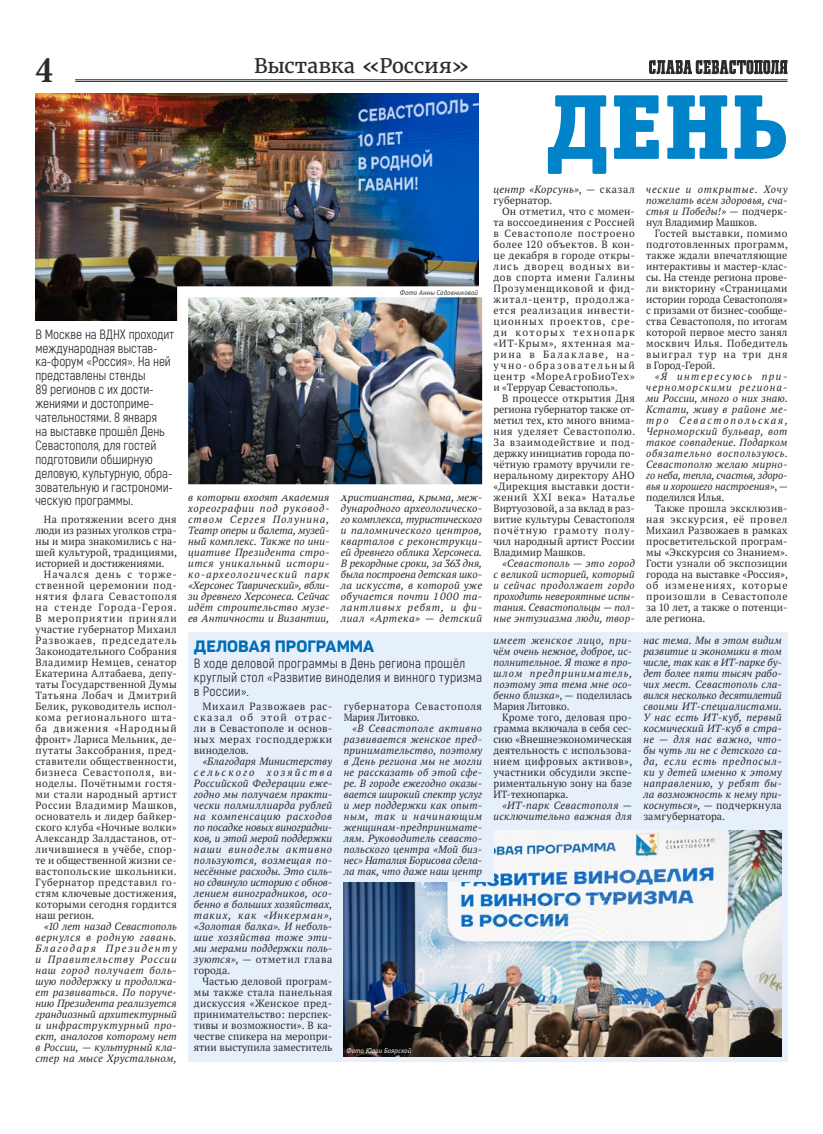
<style>
.page{position:relative;width:823px;height:1134px;background:#fff}
.page>*{position:absolute;margin:0;border:0;box-sizing:border-box;transform-origin:0 0}
.t1{font:92.6px "Officina Serif Extra Bold ITC";color:#0083c9;scale:1.05 1}
.t2{font:700 condensed 38px "Minion Pro";color:#2b2b2a}
.t3{font:20px "Merriweather";letter-spacing:-.005em;color:#2b2b2a}
.t4{font:800 16.2px "Panton";color:#006db5}
.t5{font:13.5px/13.9px "Akrobat";letter-spacing:.005em;color:#2b2b2a}
.t6{font:italic 10.5px/11px "PT Serif Pro";letter-spacing:.015em;color:#2b2b2a;text-align:justify}
.t7{font:10.5px/11px "PT Serif Pro";letter-spacing:.005em;color:#2b2b2a;text-align:justify}
.t8{font:10.5px/11px "PT Serif Pro";letter-spacing:.06em;color:#2b2b2a}
.t9{font:italic 7px "PT Sans Pro";letter-spacing:.015em;color:#2b2b2a}
.t10{font:italic 7px "PT Sans Pro";letter-spacing:.01em;color:#fff}
.s1{font-style:normal}
.s2{font-style:italic}
</style>
<div class="page">
<svg style="left:649px;top:60px;width:138px;height:14px"></svg>
<img style="left:35px;top:94px;width:443px;height:226px">
<img style="left:171px;top:281px;width:312px;height:204px">
<div style="left:188px;top:633px;width:599px;height:429px;background:#e6f0fb"></div>
<img style="left:343px;top:831px;width:438px;height:225px">
<div style="left:332px;top:699px;width:161px;height:183px;background:#e6f0fb"></div>
<hr style="left:75px;top:80px;width:712px;height:1px;background:#2b2b2a">
<hr style="left:75px;top:81px;width:712px;height:1px;background:#2b2b2a">
<h2 class="t2" style="left:35px;top:47px;width:19px">4</h2>
<h3 class="t3" style="left:254px;top:54px;width:217px">Выставка «Россия»</h3>
<p class="t9" style="left:399px;top:288px;width:80px">Фото Анны Садовниковой</p>
<p class="t5" style="left:35px;top:327px;width:140px">В Москве на ВДНХ проходит международная выстав&shy;ка-форум «Россия». На ней представлены стенды<br>89 регионов с их дости&shy;жениями и достоприме&shy;чательностями. 8 января<br>на выставке прошёл День<br>Севастополя, для гостей подготовили обширную деловую, культурную, обра&shy;зовательную и гастрономи&shy;ческую программы.</p>
<p class="t7" style="left:35px;top:513px;width:143px;text-indent:9px">На протяжении всего дня люди из разных уголков стра&shy;ны и мира знакомились с на&shy;шей культурой, традициями, историей и достижениями.</p>
<p class="t7" style="left:35px;top:568px;width:143px;text-indent:8px">Начался день с торже&shy;ственной церемонии под&shy;нятия флага Севастополя на стенде Города-Героя.<br>В мероприятии приняли участие губернатор Михаил Развожаев, председатель Законодательного Собрания Владимир Немцев, сенатор Екатерина Алтабаева, депу&shy;таты Государственной Думы Татьяна Лобач и Дмитрий Белик, руководитель испол&shy;кома регионального шта&shy;ба движения «Народный фронт» Лариса Мельник, де&shy;путаты Заксобрания, пред&shy;ставители общественности, бизнеса Севастополя, ви&shy;ноделы. Почётными гостя&shy;ми стали народный артист России Владимир Машков, основатель и лидер байкер&shy;ского клуба «Ночные волки» Александр Залдастанов, от&shy;личившиеся в учёбе, спор&shy;те и общественной жизни се&shy;вастопольские школьники.<br>Губернатор представил го&shy;стям ключевые достижения, которыми сегодня гордится наш регион.</p>
<p class="t6" style="left:35px;top:920px;width:143px;text-indent:9px">«10 лет назад Севастополь вернулся в родную гавань.<br>Благодаря Президенту и Правительству России наш город получает боль&shy;шую поддержку и продолжа&shy;ет развиваться. По поруче&shy;нию Президента реализуется грандиозный архитектурный и инфраструктурный про&shy;ект, аналогов которому нет в России, — культурный кла&shy;стер на мысе Хрустальном,</p>
<p class="t6" style="left:188px;top:491px;width:143px">в который входят Академия хореографии под руковод&shy;ством Сергея Полунина, Театр оперы и балета, музей&shy;ный комплекс. Также по ини&shy;циативе Президента стро&shy;ится уникальный истори&shy;ко-археологический парк «Херсонес Таврический», вбли&shy;зи древнего Херсонеса. Сейчас идёт строительство музе&shy;ев Античности и Византии,</p>
<p class="t6" style="left:340px;top:491px;width:143px">Христианства, Крыма, меж&shy;дународного археологическо&shy;го комплекса, туристического и паломнического центров, кварталов с реконструкци&shy;ей древнего облика Херсонеса.<br>В рекордные сроки, за 363 дня, была построена детская шко&shy;ла искусств, в которой уже обучается почти 1 000 та&shy;лантливых ребят, и фи&shy;лиал «Артека» — детский</p>
<h3 class="t4" style="left:194px;top:636px;width:182px">ДЕЛОВАЯ ПРОГРАММА</h3>
<p class="t5" style="left:194px;top:656px;width:289px">В ходе деловой программы в День региона прошёл круглый стол «Развитие виноделия и винного туризма в России».</p>
<p class="t7" style="left:194px;top:700px;width:140px;text-indent:9px">Михаил Развожаев рас&shy;сказал об этой отрас&shy;ли в Севастополе и основ&shy;ных мерах господдержки виноделов.</p>
<p class="t6" style="left:194px;top:755px;width:140px;text-indent:9px">«Благодаря Министерству сельского хозяйства Российской Федерации еже&shy;годно мы получаем практи&shy;чески полмиллиарда рублей на компенсацию расходов по посадке новых виноградни&shy;ков, и этой мерой поддержки наши виноделы активно пользуются, возмещая по&shy;несённые расходы. Это силь&shy;но сдвинуло историю с обнов&shy;лением виноградников, осо&shy;бенно в больших хозяйствах, таких, как «Инкерман», «Золотая балка». И неболь&shy;шие хозяйства тоже эти&shy;ми мерами поддержки поль&shy;зуются»<span class="s1">, — отметил глава города.</span></p>
<p class="t7" style="left:194px;top:975px;width:140px;text-indent:9px">Частью деловой програм&shy;мы также стала панельная дискуссия «Женское пред&shy;принимательство: перспек&shy;тивы и возможности». В ка&shy;честве спикера на меропри&shy;ятии выступила заместитель</p>
<p class="t8" style="left:343px;top:700px;width:140px">губернатора Севастополя<br>Мария Литовко.</p>
<p class="t6" style="left:343px;top:722px;width:140px;text-indent:8px">«В Севастополе активно развивается женское пред&shy;принимательство, поэтому в День региона мы не могли не рассказать об этой сфе&shy;ре. В городе ежегодно оказы&shy;вается широкий спектр услуг и мер поддержки как опыт&shy;ным, так и начинающим женщинам-предпринимате&shy;лям. Руководитель севасто&shy;польского центра «Мой биз&shy;нес» Наталия Борисова сдела&shy;ла так, что даже наш центр</p>
<p class="t10" style="left:346px;top:1046px;width:66px">Фото Юлии Боярской</p>
<h1 class="t1" style="left:547px;top:69px;width:229px">ДЕНЬ</h1>
<p class="t7" style="left:493px;top:183px;width:143px"><span class="s2">центр «Корсунь»</span>, — сказал губернатор.</p>
<p class="t7" style="left:493px;top:205px;width:143px;text-indent:9px">Он отметил, что с момен&shy;та воссоединения с Россией в Севастополе построено более 120 объектов. В кон&shy;це декабря в городе откры&shy;лись дворец водных ви&shy;дов спорта имени Галины Прозуменщиковой и фид&shy;житал-центр, продолжа&shy;ется реализация инвести&shy;ционных проектов, сре&shy;ди которых технопарк «ИТ-Крым», яхтенная ма&shy;рина в Балаклаве, на&shy;учно-образовательный центр «МореАгроБиоТех» и «Терруар Севастополь».</p>
<p class="t7" style="left:493px;top:392px;width:143px;text-indent:9px">В процессе открытия Дня региона губернатор также от&shy;метил тех, кто много внима&shy;ния уделяет Севастополю.<br>За взаимодействие и под&shy;держку инициатив города по&shy;чётную грамоту вручили ге&shy;неральному директору АНО «Дирекция выставки дости&shy;жений XXI века» Наталье Виртуозовой, а за вклад в раз&shy;витие культуры Севастополя почётную грамоту полу&shy;чил народный артист России Владимир Машков.</p>
<p class="t6" style="left:493px;top:557px;width:143px;text-indent:8px">«Севастополь — это город с великой историей, который и сейчас продолжает гордо проходить невероятные испы&shy;тания. Севастопольцы — пол&shy;ные энтузиазма люди, твор-</p>
<p class="t6" style="left:493px;top:634px;width:140px">имеет женское лицо, при&shy;чём очень нежное, доброе, ис&shy;полнительное. Я тоже в про&shy;шлом предприниматель, поэтому эта тема мне осо&shy;бенно близка»<span class="s1">, — поделилась Мария Литовко.</span></p>
<p class="t7" style="left:493px;top:711px;width:140px;text-indent:8px">Кроме того, деловая про&shy;грамма включала в себя сес&shy;сию «Внешнеэкономическая деятельность с использова&shy;нием цифровых активов», участники обсудили экспе&shy;риментальную зону на базе ИТ-технопарка.</p>
<p class="t6" style="left:493px;top:799px;width:140px;text-align:right">«ИТ-парк Севастополя — исключительно важная для</p>
<p class="t6" style="left:645px;top:183px;width:143px">ческие и открытые. Хочу пожелать всем здоровья, сча&shy;стья и Победы!» <span class="s1">— подчерк&shy;нул Владимир Машков.</span></p>
<p class="t7" style="left:645px;top:227px;width:143px;text-indent:8px">Гостей выставки, помимо подготовленных программ, также ждали впечатляющие интерактивы и мастер-клас&shy;сы. На стенде региона прове&shy;ли викторину «Страницами истории города Севастополя» с призами от бизнес-сообще&shy;ства Севастополя, по итогам которой первое место занял москвич Илья. Победитель выиграл тур на три дня в Город-Герой.</p>
<p class="t6" style="left:645px;top:370px;width:143px;text-indent:8px">«Я интересуюсь при&shy;черноморскими региона&shy;ми России, много о них знаю.<br>Кстати, живу в районе ме&shy;тро Севастопольская, Черноморский бульвар, вот такое совпадение. Подарком обязательно воспользуюсь.<br>Севастополю желаю мирно&shy;го неба, тепла, счастья, здоро&shy;вья и хорошего настроения»<span class="s1">, — поделился Илья.</span></p>
<p class="t7" style="left:645px;top:502px;width:143px;text-indent:8px">Также прошла эксклюзив&shy;ная экскурсия, её провел Михаил Развожаев в рамках просветительской програм&shy;мы «Экскурсия со Знанием».<br>Гости узнали об экспозиции города на выставке «Россия», об изменениях, которые произошли в Севастополе за 10 лет, а также о потенци&shy;але региона.</p>
<p class="t6" style="left:643px;top:634px;width:140px">нас тема. Мы в этом видим развитие и экономики в том числе, так как в ИТ-парке бу&shy;дет более пяти тысяч рабо&shy;чих мест. Севастополь сла&shy;вился несколько десятилетий своими ИТ-специалистами.<br>У нас есть ИТ-куб, первый космический ИТ-куб в стра&shy;не — для нас важно, что&shy;бы чуть ли не с детского са&shy;да, если есть предпосыл&shy;ки у детей именно к этому направлению, у ребят бы&shy;ла возможность к нему при&shy;коснуться»<span class="s1">, — подчеркнула замгубернатора.</span></p>
</div>
